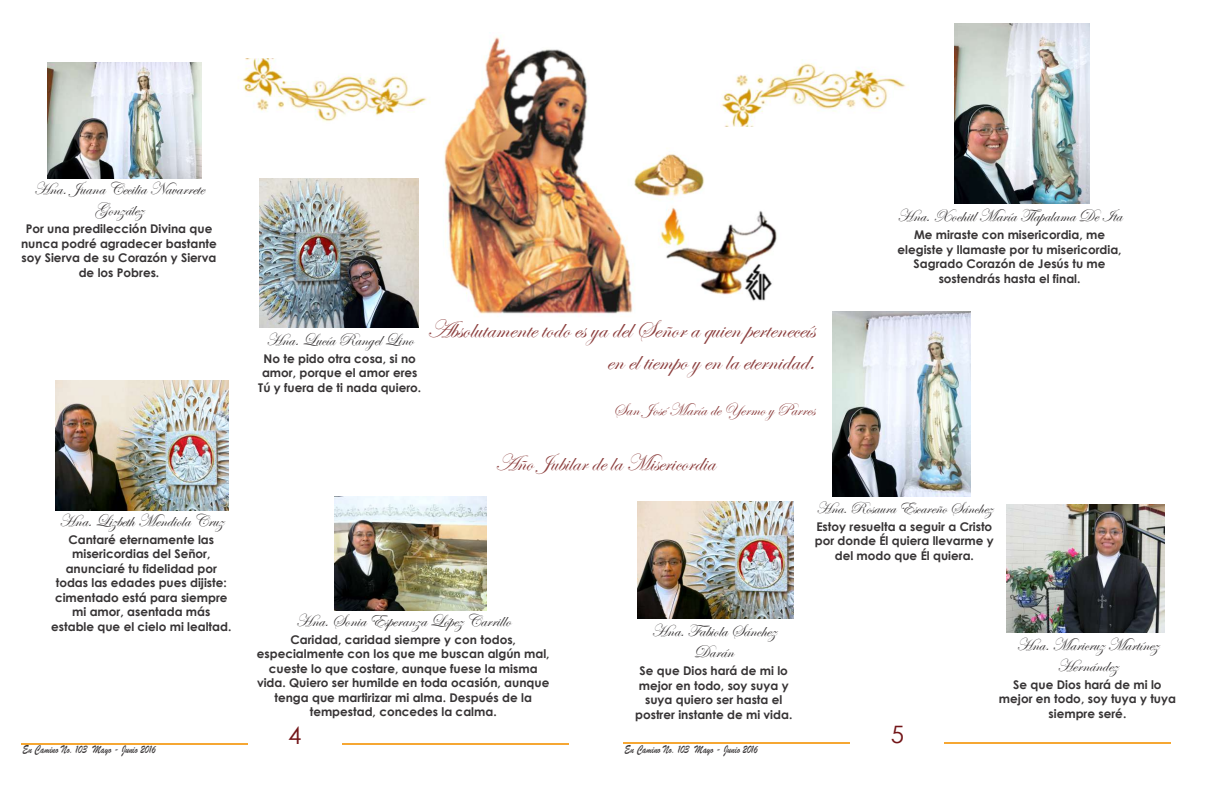
<style>
.page{position:relative;width:1224px;height:792px;background:#fff}
.page>*{position:absolute;margin:0;border:0;box-sizing:border-box;transform-origin:0 0}
.t1{font:26px/32.4px "Edwardian Script ITC";color:#8c3f3e;text-align:right}
.t2{font:24px "Edwardian Script ITC";color:#8c3f3e}
.t3{font:24px "Century Gothic";color:#721518}
.t4{font:18px/21.2px "Edwardian Script ITC";color:#373435;text-align:center}
.t5{font:18px "Edwardian Script ITC";color:#8c3f3e}
.t6{font:17px "Edwardian Script ITC";color:#373435}
.t7{font:700 12px/14.5px "Century Gothic";color:#373435;text-align:center}
.t8{font:12px "Brush Script";color:#373435;scale:.8 1}
.s1{font-size:28px}
</style>
<div class="page">
<hr style="left:944px;top:742px;width:227px;height:1px;background:#f6a733">
<hr style="left:623px;top:742px;width:227px;height:1px;background:#f6a733">
<hr style="left:342px;top:743px;width:227px;height:1px;background:#f6a733">
<hr style="left:21px;top:743px;width:227px;height:1px;background:#f6a733">
<img style="left:260px;top:179px;width:159px;height:149px">
<img style="left:335px;top:496px;width:152px;height:114px">
<img style="left:637px;top:501px;width:157px;height:118px">
<img style="left:56px;top:381px;width:172px;height:129px">
<img style="left:832px;top:312px;width:139px;height:184px">
<img style="left:954px;top:24px;width:135px;height:180px">
<img style="left:47px;top:63px;width:154px;height:115px">
<img style="left:444px;top:37px;width:333px;height:277px">
<img style="left:709px;top:59px;width:200px;height:68px">
<img style="left:242px;top:58px;width:185px;height:64px">
<img style="left:1007px;top:505px;width:157px;height:127px">
<h3 class="t4" style="left:34px;top:179px;width:172px">Hna. Juana Cecilia Navarrete<br>González</h3>
<p class="t7" style="left:21px;top:223px;width:197px">Por una predilección Divina que nunca podré agradecer bastante soy Sierva de su Corazón y Sierva de los Pobres.</p>
<h3 class="t4" style="left:59px;top:511px;width:166px">Hna. Lizbeth Mendiola Cruz</h3>
<p class="t7" style="left:51px;top:533px;width:182px">Cantaré eternamente las misericordias del Señor, anunciaré tu fidelidad por todas las edades pues dijiste: cimentado está para siempre mi amor, asentada más estable que el cielo mi lealtad.</p>
<p class="t8" style="left:22px;top:746px;width:168px">En Camino No. 103 Mayo - Junio 2016</p>
<h3 class="t4" style="left:897px;top:206px;width:226px">Hna. Xochitl María Tlapalama De Ita</h3>
<p class="t7" style="left:898px;top:229px;width:226px">Me miraste con misericordia, me elegiste y llamaste por tu misericordia,<br>Sagrado Corazón de Jesús tu me sostendrás hasta el final.</p>
<h3 class="t4" style="left:266px;top:330px;width:149px">Hna. Lucía Rangel Lino</h3>
<p class="t7" style="left:258px;top:352px;width:164px">No te pido otra cosa, si no amor, porque el amor eres<br>Tú y fuera de ti nada quiero.</p>
<h1 class="t1" style="left:427px;top:314px;width:390px">Absolutamente todo es ya del Señor a quien perteneceís en el tiempo y en la eternidad<span class="s1">.</span></h1>
<h3 class="t5" style="left:613px;top:400px;width:203px">San José María de Yermo y Parres</h3>
<h2 class="t2" style="left:495px;top:449px;width:222px">Año Jubilar de la Misericordia</h2>
<h3 class="t6" style="left:816px;top:499px;width:178px">Hna. Rosaura Escareño Sánchez</h3>
<p class="t7" style="left:815px;top:520px;width:181px">Estoy resuelta a seguir a Cristo por donde Él quiera llevarme y del modo que Él quiera.</p>
<h3 class="t4" style="left:296px;top:610px;width:216px">Hna. Sonia Esperanza López Carrillo</h3>
<p class="t7" style="left:257px;top:633px;width:294px">Caridad, caridad siempre y con todos, especialmente con los que me buscan algún mal, cueste lo que costare, aunque fuese la misma vida. Quiero ser humilde en toda ocasión, aunque tenga que martirizar mi alma. Después de la tempestad, concedes la calma.</p>
<h3 class="t4" style="left:1016px;top:634px;width:144px">Hna. Maricruz Martínez<br>Hernández</h3>
<h3 class="t4" style="left:651px;top:621px;width:126px">Hna. Fabiola Sánchez<br>Darán</h3>
<p class="t7" style="left:635px;top:665px;width:159px">Se que Dios hará de mi lo mejor en todo, soy suya y suya quiero ser hasta el postrer instante de mi vida.</p>
<p class="t7" style="left:999px;top:678px;width:179px">Se que Dios hará de mi lo mejor en todo, soy tuya y tuya siempre seré.</p>
<h2 class="t3" style="left:288px;top:726px;width:15px">4</h2>
<h2 class="t3" style="left:891px;top:725px;width:15px">5</h2>
<p class="t8" style="left:625px;top:746px;width:168px">En Camino No. 103 Mayo - Junio 2016</p>
</div>
